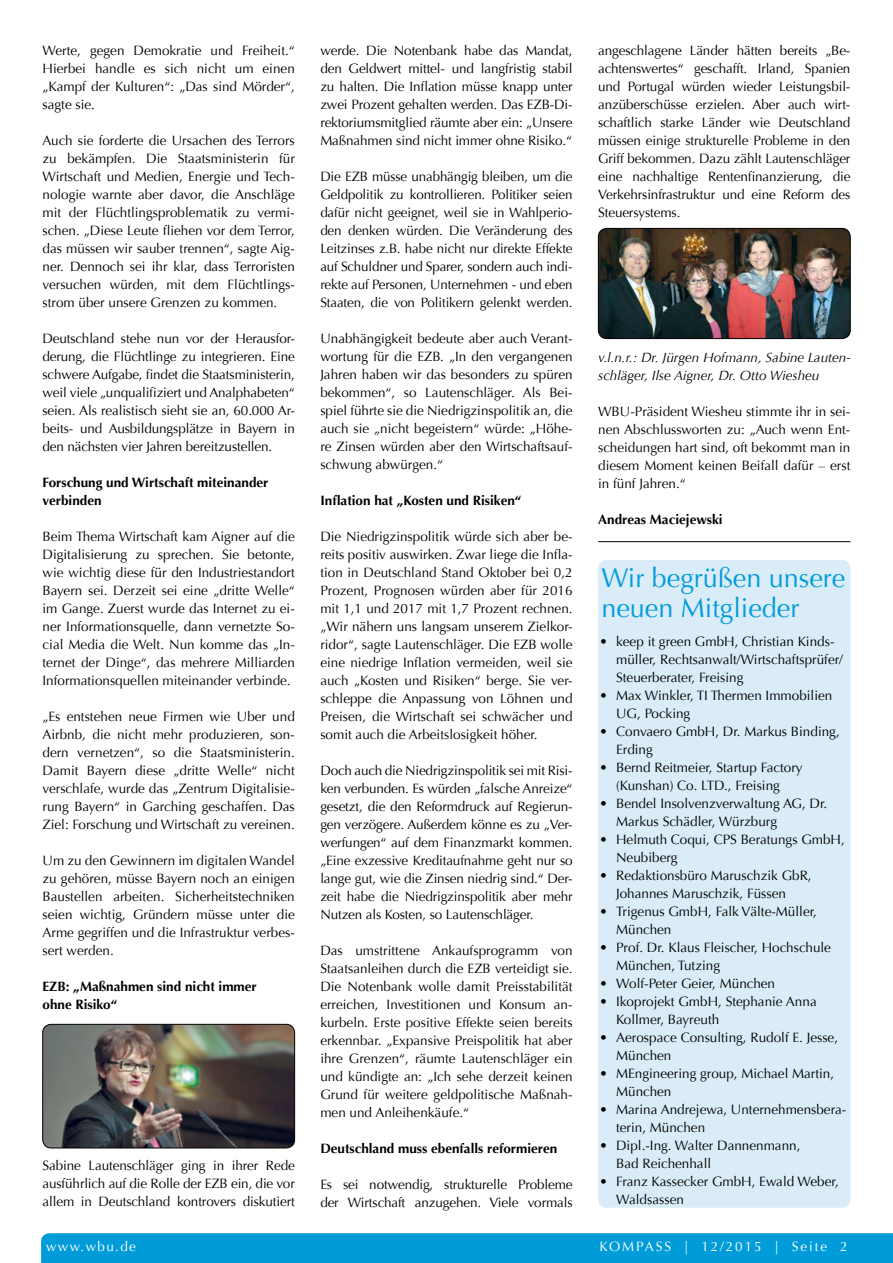
<style>
.page{position:relative;width:893px;height:1263px;background:#fff}
.page>*{position:absolute;margin:0;border:0;box-sizing:border-box;transform-origin:0 0}
.t1{font:27px/30px "Optima";color:#009cda}
.t2{font:13.5px/18px "Optima";color:#000;text-align:justify}
.t3{font:700 13.5px/18px "Optima";color:#000}
.t4{font:italic 13.5px/18px "Optima";color:#000}
.t5{font:13.5px "Optima";letter-spacing:.14em;color:#fff}
</style>
<div class="page">
<div style="left:41px;top:1233px;width:852px;height:30px;background:#009cda"></div>
<hr style="left:598px;top:541px;width:252px;height:1px;background:#000">
<img style="left:43px;top:1024px;width:252px;height:124px">
<div style="left:43px;top:1024px;width:252px;height:124px;border:1px solid #000;border-radius:9px"></div>
<img style="left:598px;top:228px;width:252px;height:111px">
<div style="left:598px;top:228px;width:252px;height:111px;border:1px solid #000;border-radius:9px"></div>
<div style="left:598px;top:560px;width:252px;height:648px;background:#d9ecf8;border-radius:9px"></div>
<p class="t2" style="left:43px;top:42px;width:254px">Werte, gegen Demokratie und Freiheit.“ Hierbei handle es sich nicht um einen „Kampf der Kulturen“: „Das sind Mörder“, sagte sie.</p>
<p class="t2" style="left:43px;top:132px;width:254px">Auch sie forderte die Ursachen des Terrors zu bekämpfen. Die Staatsministerin für Wirtschaft und Medien, Energie und Tech&shy;nologie warnte aber davor, die Anschläge mit der Flüchtlingsproblematik zu vermi&shy;schen. „Diese Leute fliehen vor dem Terror, das müssen wir sauber trennen“, sagte Aig&shy;ner. Dennoch sei ihr klar, dass Terroristen versuchen würden, mit dem Flüchtlings&shy;strom über unsere Grenzen zu kommen.</p>
<p class="t2" style="left:43px;top:329px;width:254px">Deutschland stehe nun vor der Herausfor&shy;derung, die Flüchtlinge zu integrieren. Eine schwere Aufgabe, findet die Staatsministerin, weil viele „unqualifiziert und Analphabeten“ seien. Als realistisch sieht sie an, 60.000 Ar&shy;beits- und Ausbildungsplätze in Bayern in den nächsten vier Jahren bereitzustellen.</p>
<p class="t3" style="left:43px;top:473px;width:227px">Forschung und Wirtschaft miteinander verbinden</p>
<p class="t2" style="left:43px;top:527px;width:254px">Beim Thema Wirtschaft kam Aigner auf die Digitalisierung zu sprechen. Sie betonte, wie wichtig diese für den Industriestandort Bayern sei. Derzeit sei eine „dritte Welle“ im Gange. Zuerst wurde das Internet zu ei&shy;ner Informationsquelle, dann vernetzte So&shy;cial Media die Welt. Nun komme das „In&shy;ternet der Dinge“, das mehrere Milliarden Informationsquellen miteinander verbinde.</p>
<p class="t2" style="left:43px;top:707px;width:254px">„Es entstehen neue Firmen wie Uber und Airbnb, die nicht mehr produzieren, son&shy;dern vernetzen“, so die Staatsministerin.<br>Damit Bayern diese „dritte Welle“ nicht verschlafe, wurde das „Zentrum Digitalisie&shy;rung Bayern“ in Garching geschaffen. Das Ziel: Forschung und Wirtschaft zu vereinen.</p>
<p class="t2" style="left:43px;top:851px;width:254px">Um zu den Gewinnern im digitalen Wandel zu gehören, müsse Bayern noch an einigen Baustellen arbeiten. Sicherheitstechniken seien wichtig, Gründern müsse unter die Arme gegriffen und die Infrastruktur verbes&shy;sert werden.</p>
<p class="t3" style="left:43px;top:977px;width:216px">EZB: „Maßnahmen sind nicht immer ohne Risiko“</p>
<p class="t2" style="left:43px;top:1157px;width:254px">Sabine Lautenschläger ging in ihrer Rede ausführlich auf die Rolle der EZB ein, die vor allem in Deutschland kontrovers diskutiert</p>
<p class="t2" style="left:320px;top:41px;width:254px">werde. Die Notenbank habe das Mandat, den Geldwert mittel- und langfristig stabil zu halten. Die Inflation müsse knapp unter zwei Prozent gehalten werden. Das EZB-Di&shy;rektoriumsmitglied räumte aber ein: „Unsere Maßnahmen sind nicht immer ohne Risiko.“</p>
<p class="t2" style="left:320px;top:168px;width:254px">Die EZB müsse unabhängig bleiben, um die Geldpolitik zu kontrollieren. Politiker seien dafür nicht geeignet, weil sie in Wahlperio&shy;den denken würden. Die Veränderung des Leitzinses z.B. habe nicht nur direkte Effekte auf Schuldner und Sparer, sondern auch indi&shy;rekte auf Personen, Unternehmen - und eben Staaten, die von Politikern gelenkt werden.</p>
<p class="t2" style="left:320px;top:330px;width:254px">Unabhängigkeit bedeute aber auch Verant&shy;wortung für die EZB. „In den vergangenen Jahren haben wir das besonders zu spüren bekommen“, so Lautenschläger. Als Bei&shy;spiel führte sie die Niedrigzinspolitik an, die auch sie „nicht begeistern“ würde: „Höhe&shy;re Zinsen würden aber den Wirtschaftsauf&shy;schwung abwürgen.“</p>
<p class="t3" style="left:320px;top:491px;width:203px">Inflation hat „Kosten und Risiken“</p>
<p class="t2" style="left:320px;top:528px;width:254px">Die Niedrigzinspolitik würde sich aber be&shy;reits positiv auswirken. Zwar liege die Infla&shy;tion in Deutschland Stand Oktober bei 0,2<br>Prozent, Prognosen würden aber für 2016 mit 1,1 und 2017 mit 1,7 Prozent rechnen. „Wir nähern uns langsam unserem Zielkor&shy;ridor“, sagte Lautenschläger. Die EZB wolle eine niedrige Inflation vermeiden, weil sie auch „Kosten und Risiken“ berge. Sie ver&shy;schleppe die Anpassung von Löhnen und Preisen, die Wirtschaft sei schwächer und somit auch die Arbeitslosigkeit höher.</p>
<p class="t2" style="left:320px;top:761px;width:254px">Doch auch die Niedrigzinspolitik sei mit Risi&shy;ken verbunden. Es würden „falsche Anreize“ gesetzt, die den Reformdruck auf Regierun&shy;gen verzögere. Außerdem könne es zu „Ver&shy;werfungen“ auf dem Finanzmarkt kommen. „Eine exzessive Kreditaufnahme geht nur so lange gut, wie die Zinsen niedrig sind.“ Der&shy;zeit habe die Niedrigzinspolitik aber mehr Nutzen als Kosten, so Lautenschläger.</p>
<p class="t2" style="left:320px;top:941px;width:254px">Das umstrittene Ankaufsprogramm von Staatsanleihen durch die EZB verteidigt sie.<br>Die Notenbank wolle damit Preisstabilität erreichen, Investitionen und Konsum an&shy;kurbeln. Erste positive Effekte seien bereits erkennbar. „Expansive Preispolitik hat aber ihre Grenzen“, räumte Lautenschläger ein und kündigte an: „Ich sehe derzeit keinen Grund für weitere geldpolitische Maßnah&shy;men und Anleihenkäufe.“</p>
<p class="t3" style="left:320px;top:1139px;width:239px">Deutschland muss ebenfalls reformieren</p>
<p class="t2" style="left:320px;top:1175px;width:254px">Es sei notwendig, strukturelle Probleme der Wirtschaft anzugehen. Viele vormals</p>
<p class="t2" style="left:598px;top:41px;width:254px">angeschlagene Länder hätten bereits „Be&shy;achtenswertes“ geschafft. Irland, Spanien und Portugal würden wieder Leistungsbil&shy;anzüberschüsse erzielen. Aber auch wirt&shy;schaftlich starke Länder wie Deutschland müssen einige strukturelle Probleme in den Griff bekommen. Dazu zählt Lautenschläger eine nachhaltige Rentenfinanzierung, die Verkehrsinfrastruktur und eine Reform des Steuersystems.</p>
<p class="t4" style="left:598px;top:349px;width:254px">v.l.n.r.: Dr. Jürgen Hofmann, Sabine Lauten&shy;schläger, Ilse Aigner, Dr. Otto Wiesheu</p>
<p class="t2" style="left:598px;top:403px;width:254px">WBU-Präsident Wiesheu stimmte ihr in sei&shy;nen Abschlussworten zu: „Auch wenn Ent&shy;scheidungen hart sind, oft bekommt man in diesem Moment keinen Beifall dafür – erst in fünf Jahren.“</p>
<p class="t3" style="left:598px;top:511px;width:126px">Andreas Maciejewski</p>
<h1 class="t1" style="left:601px;top:563px;width:246px">Wir begrüßen unsere neuen Mitglieder</h1>
<p class="t2" style="left:616px;top:633px;width:228px;text-align:left;text-indent:-16px">• keep it green GmbH, Christian Kinds&shy;müller, Rechtsanwalt/Wirtschaftsprüfer/<br>Steuerberater, Freising</p>
<p class="t2" style="left:616px;top:687px;width:218px;text-indent:-16px">• Max Winkler, TI Thermen Immobilien<br>UG, Pocking</p>
<p class="t2" style="left:616px;top:723px;width:225px;text-indent:-16px">• Convaero GmbH, Dr. Markus Binding,<br>Erding</p>
<p class="t2" style="left:600px;top:759px;width:205px;text-align:center">• Bernd Reitmeier, Startup Factory (Kunshan) Co. LTD., Freising</p>
<p class="t2" style="left:616px;top:795px;width:213px;text-indent:-16px">• Bendel Insolvenzverwaltung AG, Dr.<br>Markus Schädler, Würzburg</p>
<p class="t2" style="left:616px;top:831px;width:230px;text-indent:-16px">• Helmuth Coqui, CPS Beratungs GmbH,<br>Neubiberg</p>
<p class="t2" style="left:616px;top:867px;width:197px;text-indent:-16px">• Redaktionsbüro Maruschzik GbR,<br>Johannes Maruschzik, Füssen</p>
<p class="t2" style="left:616px;top:903px;width:202px;text-indent:-16px">• Trigenus GmbH, Falk Välte-Müller,<br>München</p>
<p class="t2" style="left:616px;top:939px;width:216px;text-indent:-16px">• Prof. Dr. Klaus Fleischer, Hochschule<br>München, Tutzing</p>
<p class="t2" style="left:600px;top:975px;width:177px">• Wolf-Peter Geier, München</p>
<p class="t2" style="left:616px;top:993px;width:202px;text-indent:-16px">• Ikoprojekt GmbH, Stephanie Anna<br>Kollmer, Bayreuth</p>
<p class="t2" style="left:616px;top:1029px;width:223px;text-indent:-16px">• Aerospace Consulting, Rudolf E. Jesse,<br>München</p>
<p class="t2" style="left:616px;top:1065px;width:220px;text-indent:-16px">• MEngineering group, Michael Martin,<br>München</p>
<p class="t2" style="left:616px;top:1101px;width:232px;text-indent:-16px">• Marina Andrejewa, Unternehmensbera&shy;terin, München</p>
<p class="t2" style="left:616px;top:1137px;width:186px;text-indent:-16px">• Dipl.-Ing. Walter Dannenmann,<br>Bad Reichenhall</p>
<p class="t2" style="left:616px;top:1173px;width:224px;text-indent:-16px">• Franz Kassecker GmbH, Ewald Weber,<br>Waldsassen</p>
<p class="t5" style="left:46px;top:1239px;width:91px">www.wbu.de</p>
<p class="t5" style="left:599px;top:1239px;width:250px">KOMPASS | 12/2015 | Seite 2</p>
</div>
